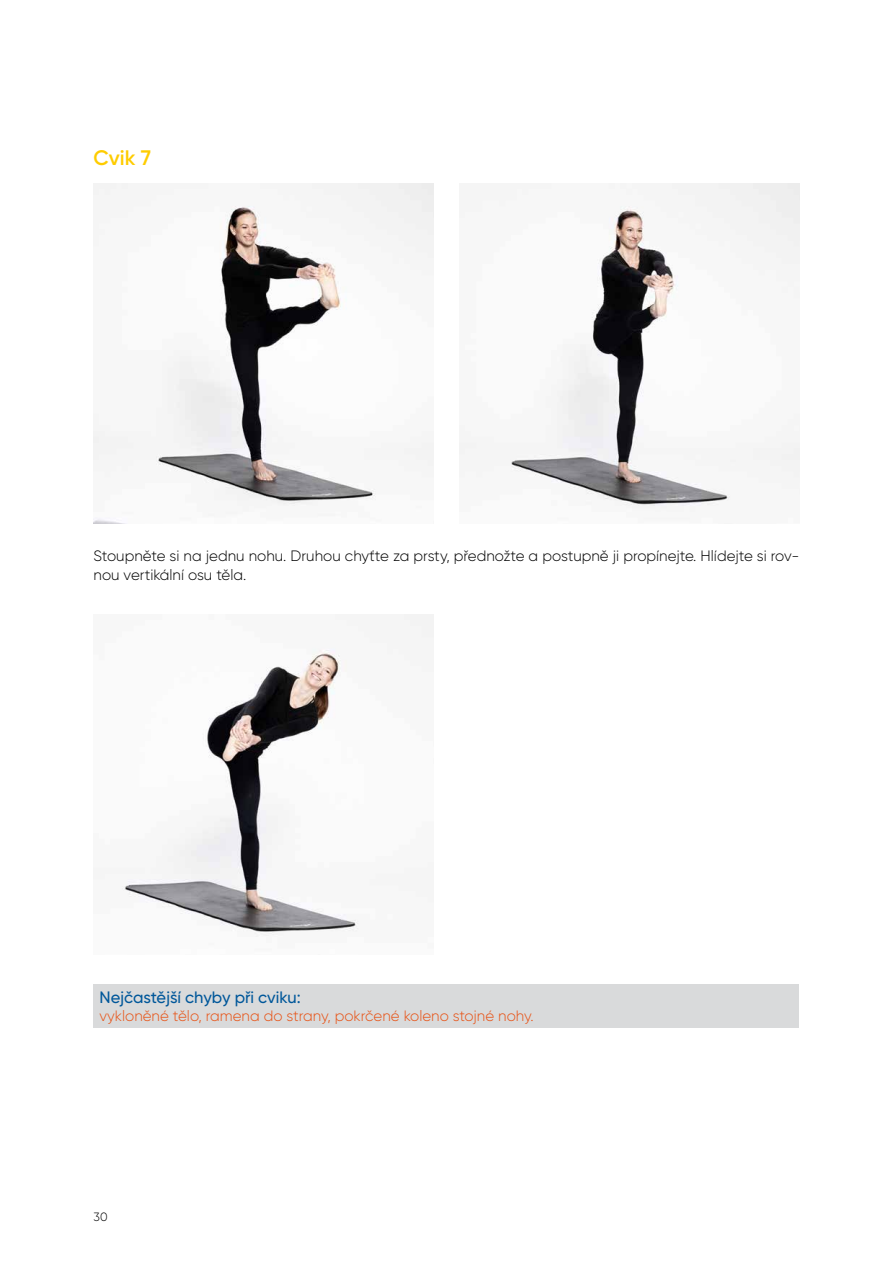
<style>
.page{position:relative;width:893px;height:1263px;background:#fff}
.page>*{position:absolute;margin:0;border:0;box-sizing:border-box;transform-origin:0 0}
.t1{font:600 21px "Gilroy";color:#fecc00}
.t2{font:500 16.5px "Gilroy";color:#00579a}
.t3{font:300 15px/18.8px "Gilroy";color:#000}
.t4{font:300 15px "Gilroy";color:#e85113}
.t5{font:300 12px "Gilroy";color:#000}
</style>
<div class="page">
<img style="left:94px;top:184px;width:340px;height:340px">
<img style="left:459px;top:184px;width:340px;height:325px">
<img style="left:122px;top:614px;width:312px;height:323px">
<div style="left:94px;top:984px;width:705px;height:43px;background:#d9dadb"></div>
<h1 class="t1" style="left:94px;top:144px;width:59px">Cvik 7</h1>
<p class="t3" style="left:94px;top:546px;width:707px">Stoupněte si na jednu nohu. Druhou chyťte za prsty, přednožte a postupně ji propínejte. Hlídejte si rov&shy;nou vertikální osu těla.</p>
<p class="t2" style="left:100px;top:987px;width:203px">Nejčastější chyby při cviku:</p>
<p class="t4" style="left:100px;top:1007px;width:436px">vykloněné tělo, ramena do strany, pokrčené koleno stojné nohy.</p>
<p class="t5" style="left:94px;top:1209px;width:16px">30</p>
</div>
